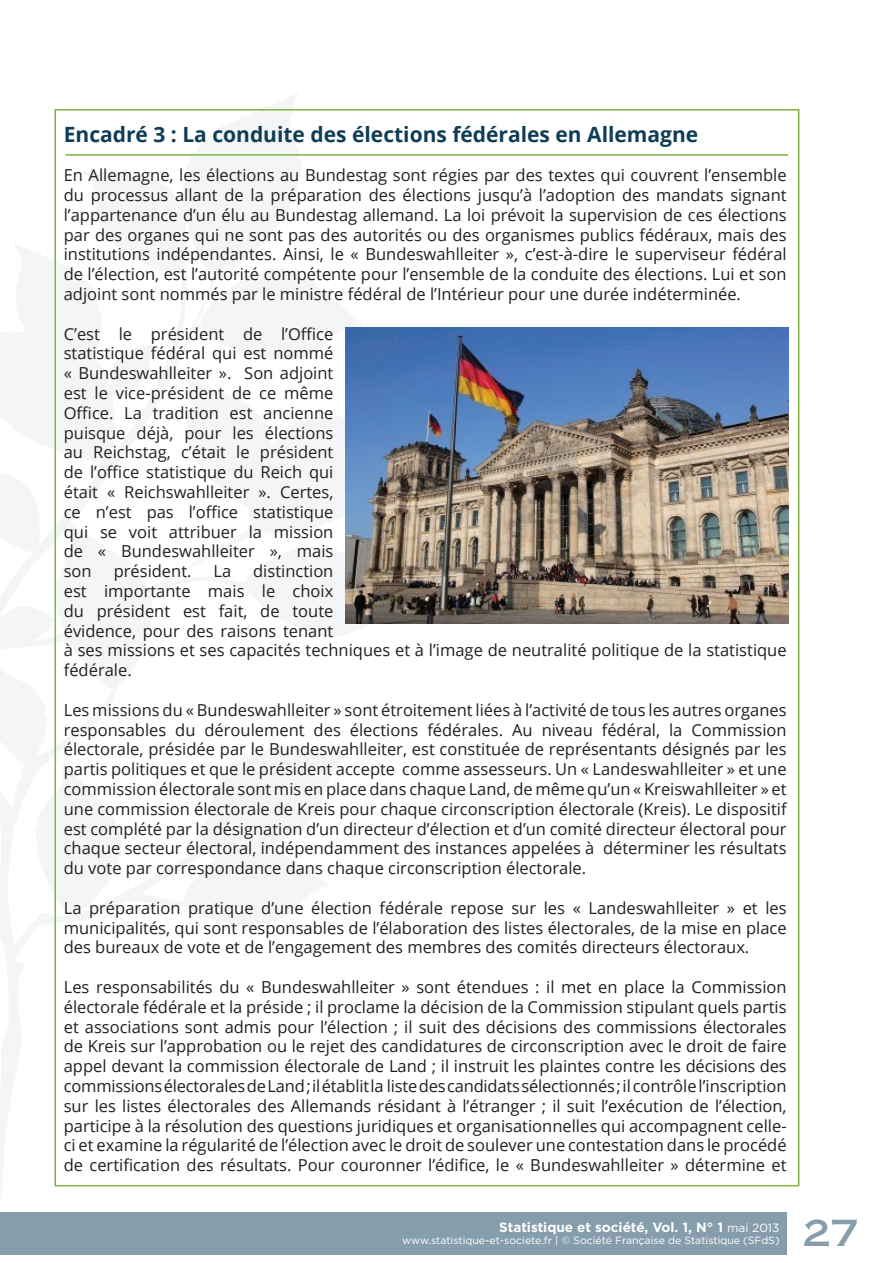
<style>
.page{position:relative;width:893px;height:1263px;background:#fff}
.page>*{position:absolute;margin:0;border:0;box-sizing:border-box;transform-origin:0 0}
.t1{font:36px "Copperplate Gothic Std 31 AB";color:#869eab}
.Title_14{font:700 21px "Open Sans";color:#0f3d55}
.Paragraph_Body{font:16.5px/19.8px "Open Sans";color:#231f20;text-align:justify}
.t2{font:700 13.5px "Gotham";color:#fff}
.t3{font:10.5px "Gotham";color:#fff}
.s1{font-weight:400;font-size:12px}
</style>
<div class="page">
<div style="left:0;top:1212px;width:787px;height:42px;background:#869eab"></div>
<svg style="left:54px;top:94px;width:358px;height:530px"></svg>
<svg style="left:0;top:171px;width:396px;height:755px"></svg>
<svg style="left:0;top:839px;width:138px;height:356px"></svg>
<hr style="left:66px;top:154px;width:722px;height:2px;background:#7fb442">
<img style="left:345px;top:327px;width:443px;height:296px">
<p class="Title_14" style="left:64px;top:119px;width:636px">Encadré 3 : La conduite des élections fédérales en Allemagne</p>
<p class="Paragraph_Body" style="left:64px;top:165px;width:724px">En Allemagne, les élections au Bundestag sont régies par des textes qui couvrent l’ensemble du processus allant de la préparation des élections jusqu’à l’adoption des mandats signant l’appartenance d’un élu au Bundestag allemand. La loi prévoit la supervision de ces élections par des organes qui ne sont pas des autorités ou des organismes publics fédéraux, mais des institutions indépendantes. Ainsi, le « Bundeswahlleiter », c’est-à-dire le superviseur fédéral de l’élection, est l’autorité compétente pour l’ensemble de la conduite des élections. Lui et son adjoint sont nommés par le ministre fédéral de l’Intérieur pour une durée indéterminée.</p>
<p class="Paragraph_Body" style="left:64px;top:323px;width:271px">C’est le président de l’Office statistique fédéral qui est nommé « Bundeswahlleiter ». Son adjoint est le vice-président de ce même Office. La tradition est ancienne puisque déjà, pour les élections au Reichstag, c’était le président de l’office statistique du Reich qui était « Reichswahlleiter ». Certes, ce n’est pas l’office statistique qui se voit attribuer la mission de « Bundeswahlleiter », mais son</p>
<p class="Paragraph_Body" style="left:114px;top:561px;width:79px">président.</p>
<p class="Paragraph_Body" style="left:213px;top:561px;width:19px">La</p>
<p class="Paragraph_Body" style="left:64px;top:561px;width:724px;text-align:left;text-indent:189px">distinction<br>est importante mais le choix<br>du président est fait, de toute<br>évidence, pour des raisons tenant<br>à ses missions et ses capacités techniques et à l’image de neutralité politique de la statistique fédérale.</p>
<p class="Paragraph_Body" style="left:64px;top:699px;width:724px">Les missions du « Bundeswahlleiter » sont étroitement liées à l’activité de tous les autres organes responsables du déroulement des élections fédérales. Au niveau fédéral, la Commission électorale, présidée par le Bundeswahlleiter, est constituée de représentants désignés par les partis politiques et que le président accepte comme assesseurs. Un « Landeswahlleiter » et une commission électorale sont mis en place dans chaque Land, de même qu’un « Kreiswahlleiter » et une commission électorale de Kreis pour chaque circonscription électorale (Kreis). Le dispositif est complété par la désignation d’un directeur d’élection et d’un comité directeur électoral pour chaque secteur électoral, indépendamment des instances appelées à déterminer les résultats du vote par correspondance dans chaque circonscription électorale.</p>
<p class="Paragraph_Body" style="left:64px;top:897px;width:724px">La préparation pratique d’une élection fédérale repose sur les « Landeswahlleiter » et les municipalités, qui sont responsables de l’élaboration des listes électorales, de la mise en place des bureaux de vote et de l’engagement des membres des comités directeurs électoraux.</p>
<p class="Paragraph_Body" style="left:64px;top:977px;width:724px">Les responsabilités du « Bundeswahlleiter » sont étendues : il met en place la Commission électorale fédérale et la préside ; il proclame la décision de la Commission stipulant quels partis et associations sont admis pour l’élection ; il suit des décisions des commissions électorales de Kreis sur l’approbation ou le rejet des candidatures de circonscription avec le droit de faire appel devant la commission électorale de Land ; il instruit les plaintes contre les décisions des commissions électorales de Land ; il établit la liste des candidats sélectionnés ; il contrôle l’inscription sur les listes électorales des Allemands résidant à l’étranger ; il suit l’exécution de l’élection, participe à la résolution des questions juridiques et organisationnelles qui accompagnent celle&shy;ci et examine la régularité de l’élection avec le droit de soulever une contestation dans le procédé de certification des résultats. Pour couronner l’édifice, le « Bundeswahlleiter » détermine et</p>
<p class="t2" style="left:499px;top:1218px;width:282px">Statistique et société, Vol. 1, N° 1 <span class="s1">mai 2013</span></p>
<p class="t3" style="left:402px;top:1234px;width:379px">www.statistique-et-societe.fr | © Société Française de Statistique (SFdS)</p>
<h1 class="t1" style="left:803px;top:1212px;width:58px">27</h1>
</div>
